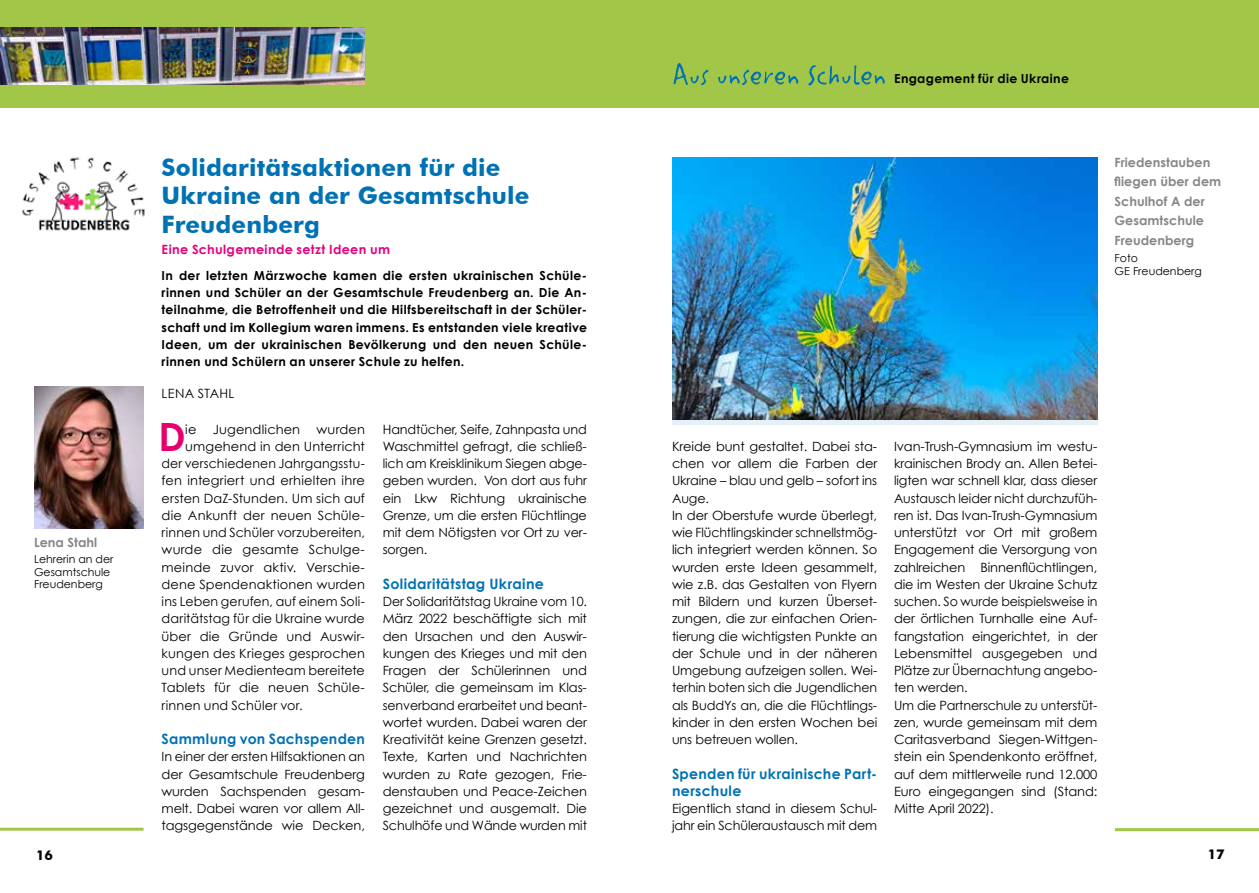
<style>
.page{position:relative;width:1259px;height:893px;background:#fff}
.page>*{position:absolute;margin:0;border:0;box-sizing:border-box;transform-origin:0 0}
.t1{font:700 39px "Century Gothic";color:#e6006d}
.t2{font:700 24px/28.5px "Futura BT";letter-spacing:.005em;color:#0072b4}
.t3{font:700 14.25px/17.2px "Century Gothic";letter-spacing:.02em;color:#0072b4}
.t4{font:700 13.5px "Futura BT";color:#000}
.t5{font:12.75px/17.2px "Century Gothic";letter-spacing:-.01em;color:#000;text-align:justify}
.t6{font:12.75px "Century Gothic";letter-spacing:.01em;color:#000}
.t7{font:700 12.75px/19.5px "Century Gothic";letter-spacing:.005em;color:#878787}
.t8{font:700 12.75px "Century Gothic";letter-spacing:.025em;color:#e6007d}
.t9{font:12.75px "Century Gothic";letter-spacing:.02em;color:#000}
.t10{font:700 12.45px/17.2px "Century Gothic";letter-spacing:.025em;color:#000;text-align:justify}
.t11{font:10.95px/12.8px "Century Gothic";color:#000}
</style>
<div class="page">
<div style="left:0;top:0;width:1259px;height:107px;background:#a2c748"></div>
<hr style="left:0;top:828px;width:144px;height:3px;background:#a2c748">
<hr style="left:1115px;top:828px;width:144px;height:3px;background:#a2c748">
<img style="left:34px;top:386px;width:110px;height:142px">
<svg style="left:673px;top:63px;width:211px;height:22px"></svg>
<svg style="left:672px;top:419px;width:425px;height:6px;background:#cad2d9"></svg>
<img style="left:672px;top:157px;width:425px;height:262px">
<img style="left:0;top:27px;width:365px;height:57px">
<img style="left:22px;top:157px;width:123px;height:74px">
<p class="t7" style="left:34px;top:533px;width:65px">Lena Stahl</p>
<p class="t11" style="left:34px;top:552px;width:81px">Lehrerin an der<br>Gesamtschule<br>Freudenberg</p>
<h2 class="t2" style="left:162px;top:153px;width:369px">Solidaritätsaktionen für die<br>Ukraine an der Gesamtschule<br>Freudenberg</h2>
<p class="t8" style="left:162px;top:241px;width:230px">Eine Schulgemeinde setzt Ideen um</p>
<p class="t10" style="left:162px;top:266px;width:427px">In der letzten Märzwoche kamen die ersten ukrainischen Schüle&shy;rinnen und Schüler an der Gesamtschule Freudenberg an. Die An&shy;teilnahme, die Betroffenheit und die Hilfsbereitschaft in der Schüler&shy;schaft und im Kollegium waren immens. Es entstanden viele kreative Ideen, um der ukrainischen Bevölkerung und den neuen Schüle&shy;rinnen und Schülern an unserer Schule zu helfen.</p>
<p class="t9" style="left:162px;top:386px;width:74px">LENA STAHL</p>
<h1 class="t1" style="left:158px;top:412px;width:29px">D</h1>
<p class="t5" style="left:185px;top:420px;width:13px">ie</p>
<p class="t6" style="left:213px;top:421px;width:89px">Jugendlichen</p>
<p class="t5" style="left:316px;top:420px;width:50px">wurden</p>
<p class="t5" style="left:383px;top:420px;width:206px">Handtücher, Seife, Zahnpasta und Waschmittel gefragt, die schließ&shy;lich am Kreisklinikum Siegen abge&shy;geben wurden. Von dort aus fuhr ein Lkw Richtung ukrainische Grenze, um die ersten Flüchtlinge mit dem Nötigsten vor Ort zu ver&shy;sorgen.</p>
<p class="t3" style="left:383px;top:575px;width:163px">Solidaritätstag Ukraine</p>
<p class="t5" style="left:383px;top:593px;width:206px">Der Solidaritätstag Ukraine vom 10.<br>März 2022 beschäftigte sich mit den Ursachen und den Auswir&shy;kungen des Krieges und mit den Fragen der Schülerinnen und Schüler, die gemeinsam im Klas&shy;senverband erarbeitet und beant&shy;wortet wurden. Dabei waren der Kreativität keine Grenzen gesetzt.<br>Texte, Karten und Nachrichten wurden zu Rate gezogen, Frie&shy;denstauben und Peace-Zeichen gezeichnet und ausgemalt. Die Schulhöfe und Wände wurden mit</p>
<p class="t6" style="left:185px;top:438px;width:181px">umgehend in den Unterricht</p>
<p class="t6" style="left:162px;top:456px;width:205px">der verschiedenen Jahrgangsstu-</p>
<p class="t6" style="left:162px;top:473px;width:205px">fen integriert und erhielten ihre</p>
<p class="t6" style="left:162px;top:490px;width:205px">ersten DaZ-Stunden. Um sich auf</p>
<p class="t6" style="left:162px;top:507px;width:205px">die Ankunft der neuen Schüle-</p>
<p class="t6" style="left:162px;top:525px;width:205px">rinnen und Schüler vorzubereiten,</p>
<p class="t6" style="left:162px;top:542px;width:205px">wurde die gesamte Schulge-</p>
<p class="t6" style="left:162px;top:559px;width:205px">meinde zuvor aktiv. Verschie-</p>
<p class="t6" style="left:162px;top:576px;width:205px">dene Spendenaktionen wurden</p>
<p class="t6" style="left:162px;top:594px;width:205px">ins Leben gerufen, auf einem Soli-</p>
<p class="t6" style="left:162px;top:611px;width:205px">daritätstag für die Ukraine wurde</p>
<p class="t6" style="left:162px;top:628px;width:205px">über die Gründe und Auswir-</p>
<p class="t6" style="left:162px;top:645px;width:205px">kungen des Krieges gesprochen</p>
<p class="t5" style="left:162px;top:662px;width:205px">und unser Medienteam bereitete</p>
<p class="t6" style="left:162px;top:680px;width:205px">Tablets für die neuen Schüle-</p>
<p class="t6" style="left:162px;top:697px;width:142px">rinnen und Schüler vor.</p>
<p class="t3" style="left:162px;top:730px;width:205px">Sammlung von Sachspenden</p>
<p class="t5" style="left:162px;top:748px;width:205px">In einer der ersten Hilfsaktionen an der Gesamtschule Freudenberg wurden Sachspenden gesam&shy;melt. Dabei waren vor allem All&shy;tagsgegenstände wie Decken,</p>
<p class="t10" style="left:894px;top:70px;width:176px">Engagement für die Ukraine</p>
<p class="t7" style="left:1114px;top:152px;width:108px">Friedenstauben fliegen über dem<br>Schulhof A der<br>Gesamtschule<br>Freudenberg</p>
<p class="t11" style="left:1114px;top:251px;width:89px">Foto<br>GE Freudenberg</p>
<p class="t5" style="left:672px;top:437px;width:207px;text-align:left">Kreide bunt gestaltet. Dabei sta&shy;chen vor allem die Farben der<br>Ukraine – blau und gelb – sofort ins<br>Auge.<br>In der Oberstufe wurde überlegt, wie Flüchtlingskinder schnellstmög&shy;lich integriert werden können. So wurden erste Ideen gesammelt, wie z.B. das Gestalten von Flyern mit Bildern und kurzen Überset&shy;zungen, die zur einfachen Orien&shy;tierung die wichtigsten Punkte an der Schule und in der näheren<br>Umgebung aufzeigen sollen. Wei&shy;terhin boten sich die Jugendlichen als BuddYs an, die die Flüchtlings&shy;kinder in den ersten Wochen bei uns betreuen wollen.</p>
<p class="t3" style="left:672px;top:764px;width:207px">Spenden für ukrainische Part&shy;nerschule</p>
<p class="t5" style="left:672px;top:800px;width:207px">Eigentlich stand in diesem Schul&shy;jahr ein Schüleraustausch mit dem</p>
<p class="t5" style="left:894px;top:437px;width:205px;text-align:left">Ivan-Trush-Gymnasium im westu&shy;krainischen Brody an. Allen Betei&shy;ligten war schnell klar, dass dieser<br>Austausch leider nicht durchzufüh&shy;ren ist. Das Ivan-Trush-Gymnasium unterstützt vor Ort mit großem<br>Engagement die Versorgung von zahlreichen Binnenflüchtlingen, die im Westen der Ukraine Schutz suchen. So wurde beispielsweise in der örtlichen Turnhalle eine Auf&shy;fangstation eingerichtet, in der<br>Lebensmittel ausgegeben und<br>Plätze zur Übernachtung angebo&shy;ten werden.<br>Um die Partnerschule zu unterstüt&shy;zen, wurde gemeinsam mit dem<br>Caritasverband Siegen-Wittgen&shy;stein ein Spendenkonto eröffnet, auf dem mittlerweile rund 12.000<br>Euro eingegangen sind (Stand:<br>Mitte April 2022).</p>
<p class="t4" style="left:36px;top:847px;width:18px">16</p>
<p class="t4" style="left:1207px;top:846px;width:18px">17</p>
</div>
